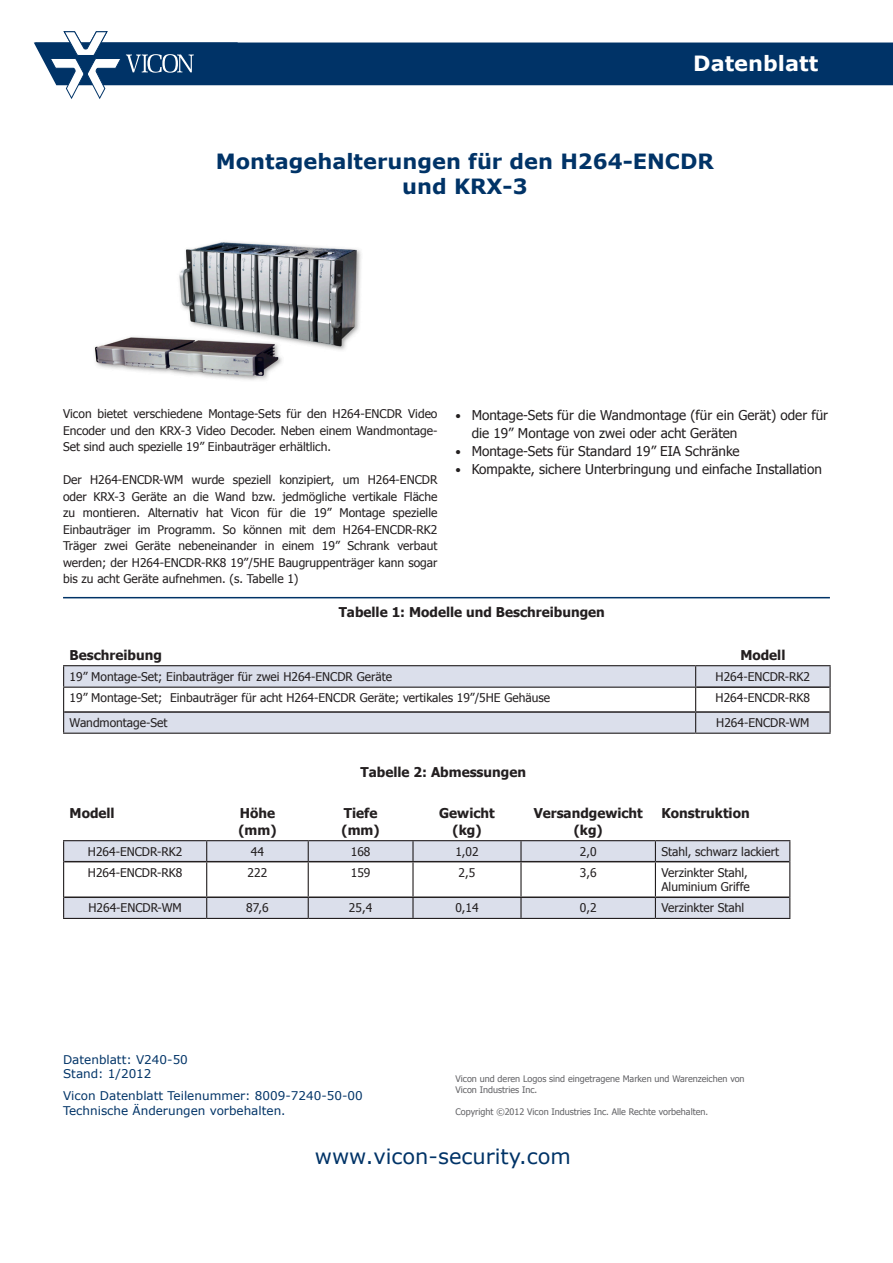
<style>
.page{position:relative;width:893px;height:1263px;background:#fff}
.page>*{position:absolute;margin:0;border:0;box-sizing:border-box;transform-origin:0 0}
.Product_Description{font:700 21px "Verdana";color:#003367}
.t1{font:21px "Verdana";color:#003367}
.t2{font:700 21px "Verdana";color:#fff}
.t3{font:13.5px/18px "Tahoma";color:#231f20}
.Table_Heading_Left{font:700 13.5px/16.2px "Tahoma";color:#231f20}
.Table_Heading_Center{font:700 13.5px "Tahoma";color:#231f20}
.Body_Text{font:12px/16.5px "Tahoma";color:#231f20;text-align:justify}
.Table_Data_Centered{font:12px/14.4px "Tahoma";color:#231f20}
.Table_Data_Left{font:12px "Tahoma";color:#231f20}
.Vicon_Part_Number-_e{font:12px "Verdana";color:#003367}
.Trademark{font:9px "Tahoma";color:#636366}
.s1{font-size:12px}
</style>
<div class="page">
<svg style="left:34px;top:31px;width:859px;height:68px"></svg>
<hr style="left:63px;top:597px;width:767px;height:1px;background:#003367">
<svg style="left:64px;top:666px;width:765px;height:67px;fill:#dbdfeb"></svg>
<hr style="left:829px;top:687px;width:2px;height:25px;background:#231f20">
<hr style="left:829px;top:712px;width:2px;height:21px;background:#231f20">
<hr style="left:63px;top:733px;width:633px;height:1px;background:#231f20">
<hr style="left:696px;top:733px;width:135px;height:1px;background:#231f20">
<hr style="left:64px;top:711px;width:632px;height:2px;background:#231f20">
<hr style="left:696px;top:711px;width:133px;height:2px;background:#231f20">
<hr style="left:63px;top:665px;width:633px;height:1px;background:#231f20">
<hr style="left:696px;top:665px;width:135px;height:1px;background:#231f20">
<svg style="left:63px;top:666px;width:1px;height:67px"></svg>
<svg style="left:695px;top:666px;width:1px;height:67px"></svg>
<hr style="left:829px;top:666px;width:2px;height:21px;background:#231f20">
<hr style="left:63px;top:687px;width:633px;height:1px;background:#231f20">
<hr style="left:696px;top:686px;width:133px;height:2px;background:#231f20">
<svg style="left:64px;top:841px;width:725px;height:77px;fill:#dbdfeb"></svg>
<hr style="left:63px;top:862px;width:1px;height:35px;background:#231f20">
<hr style="left:206px;top:862px;width:1px;height:34px;background:#231f20">
<hr style="left:308px;top:862px;width:1px;height:34px;background:#231f20">
<hr style="left:412px;top:862px;width:2px;height:34px;background:#231f20">
<hr style="left:520px;top:862px;width:2px;height:34px;background:#231f20">
<hr style="left:655px;top:862px;width:1px;height:34px;background:#231f20">
<hr style="left:789px;top:862px;width:1px;height:35px;background:#231f20">
<svg style="left:63px;top:897px;width:1px;height:21px"></svg>
<svg style="left:206px;top:898px;width:1px;height:20px"></svg>
<svg style="left:308px;top:898px;width:1px;height:20px"></svg>
<hr style="left:412px;top:898px;width:2px;height:20px;background:#231f20">
<hr style="left:520px;top:898px;width:2px;height:20px;background:#231f20">
<svg style="left:655px;top:898px;width:1px;height:20px"></svg>
<svg style="left:789px;top:897px;width:1px;height:21px"></svg>
<hr style="left:63px;top:918px;width:144px;height:1px;background:#231f20">
<hr style="left:207px;top:918px;width:101px;height:1px;background:#231f20">
<hr style="left:308px;top:918px;width:105px;height:1px;background:#231f20">
<hr style="left:413px;top:918px;width:108px;height:1px;background:#231f20">
<hr style="left:521px;top:918px;width:134px;height:1px;background:#231f20">
<hr style="left:655px;top:918px;width:135px;height:1px;background:#231f20">
<hr style="left:64px;top:896px;width:143px;height:2px;background:#231f20">
<hr style="left:207px;top:896px;width:101px;height:2px;background:#231f20">
<hr style="left:308px;top:896px;width:105px;height:2px;background:#231f20">
<hr style="left:413px;top:896px;width:108px;height:2px;background:#231f20">
<hr style="left:521px;top:896px;width:134px;height:2px;background:#231f20">
<hr style="left:655px;top:896px;width:134px;height:2px;background:#231f20">
<hr style="left:63px;top:840px;width:144px;height:1px;background:#231f20">
<hr style="left:207px;top:840px;width:101px;height:1px;background:#231f20">
<hr style="left:308px;top:840px;width:105px;height:1px;background:#231f20">
<hr style="left:413px;top:840px;width:108px;height:1px;background:#231f20">
<hr style="left:521px;top:840px;width:134px;height:1px;background:#231f20">
<hr style="left:655px;top:840px;width:135px;height:1px;background:#231f20">
<svg style="left:63px;top:841px;width:1px;height:21px"></svg>
<svg style="left:206px;top:841px;width:1px;height:20px"></svg>
<svg style="left:308px;top:841px;width:1px;height:20px"></svg>
<hr style="left:412px;top:841px;width:2px;height:20px;background:#231f20">
<hr style="left:520px;top:841px;width:2px;height:20px;background:#231f20">
<svg style="left:655px;top:841px;width:1px;height:20px"></svg>
<svg style="left:789px;top:841px;width:1px;height:21px"></svg>
<hr style="left:64px;top:861px;width:143px;height:1px;background:#231f20">
<hr style="left:207px;top:861px;width:101px;height:1px;background:#231f20">
<hr style="left:308px;top:861px;width:105px;height:1px;background:#231f20">
<hr style="left:413px;top:861px;width:108px;height:1px;background:#231f20">
<hr style="left:521px;top:861px;width:134px;height:1px;background:#231f20">
<hr style="left:655px;top:861px;width:134px;height:1px;background:#231f20">
<img style="left:94px;top:242px;width:267px;height:138px">
<h1 class="t2" style="left:693px;top:49px;width:126px">Datenblatt</h1>
<p class="Product_Description" style="left:216px;top:147px;width:500px">Montagehalterungen für den H264-ENCDR</p>
<p class="Product_Description" style="left:402px;top:172px;width:127px">und KRX-3</p>
<p class="Body_Text" style="left:63px;top:405px;width:376px">Vicon bietet verschiedene Montage-Sets für den H264-ENCDR Video Encoder und den KRX-3 Video Decoder. Neben einem Wandmontage-Set sind auch spezielle 19” Einbauträger erhältlich.</p>
<p class="Body_Text" style="left:63px;top:471px;width:376px">Der H264-ENCDR-WM wurde speziell konzipiert, um H264-ENCDR oder KRX-3 Geräte an die Wand bzw. jedmögliche vertikale Fläche zu montieren. Alternativ hat Vicon für die 19” Montage spezielle Einbauträger im Programm. So können mit dem H264-ENCDR-RK2<br>Träger zwei Geräte nebeneinander in einem 19” Schrank verbaut werden; der H264-ENCDR-RK8 19”/5HE Baugruppenträger kann sogar bis zu acht Geräte aufnehmen. (s. Tabelle 1)</p>
<p class="t3" style="left:472px;top:406px;width:358px;text-indent:-16px"><span class="s1">•</span> Montage-Sets für die Wandmontage (für ein Gerät) oder für die 19” Montage von zwei oder acht Geräten</p>
<p class="t3" style="left:455px;top:442px;width:286px"><span class="s1">•</span> Montage-Sets für Standard 19” EIA Schränke</p>
<p class="t3" style="left:455px;top:460px;width:368px"><span class="s1">•</span> Kompakte, sichere Unterbringung und einfache Installation</p>
<p class="Table_Heading_Center" style="left:339px;top:602px;width:268px">Tabelle 1: Modelle und Beschreibungen</p>
<p class="Table_Heading_Left" style="left:70px;top:646px;width:94px">Beschreibung</p>
<p class="Table_Heading_Left" style="left:740px;top:646px;width:47px">Modell</p>
<p class="Table_Data_Left" style="left:70px;top:668px;width:324px">19” Montage-Set; Einbauträger für zwei H264-ENCDR Geräte</p>
<p class="Table_Data_Centered" style="left:716px;top:669px;width:96px">H264-ENCDR-RK2</p>
<p class="Table_Data_Left" style="left:70px;top:690px;width:482px">19” Montage-Set; Einbauträger für acht H264-ENCDR Geräte; vertikales 19”/5HE Gehäuse</p>
<p class="Table_Data_Centered" style="left:716px;top:690px;width:96px">H264-ENCDR-RK8</p>
<p class="Table_Data_Left" style="left:70px;top:715px;width:99px">Wandmontage-Set</p>
<p class="Table_Data_Centered" style="left:716px;top:715px;width:95px">H264-ENCDR-WM</p>
<p class="Table_Heading_Center" style="left:360px;top:762px;width:167px">Tabelle 2: Abmessungen</p>
<p class="Table_Heading_Left" style="left:70px;top:805px;width:47px">Modell</p>
<p class="Table_Heading_Left" style="left:238px;top:805px;width:40px">Höhe (mm)</p>
<p class="Table_Heading_Left" style="left:342px;top:805px;width:40px">Tiefe (mm)</p>
<p class="Table_Heading_Left" style="left:439px;top:805px;width:57px;text-align:center">Gewicht (kg)</p>
<p class="Table_Heading_Left" style="left:534px;top:805px;width:111px;text-align:center">Versandgewicht (kg)</p>
<p class="Table_Heading_Left" style="left:661px;top:805px;width:90px">Konstruktion</p>
<p class="Table_Data_Centered" style="left:88px;top:843px;width:96px">H264-ENCDR-RK2</p>
<p class="Table_Data_Centered" style="left:251px;top:843px;width:15px">44</p>
<p class="Table_Data_Centered" style="left:351px;top:843px;width:21px">168</p>
<p class="Table_Data_Centered" style="left:455px;top:843px;width:25px">1,02</p>
<p class="Table_Data_Centered" style="left:580px;top:843px;width:18px">2,0</p>
<p class="Table_Data_Centered" style="left:661px;top:843px;width:119px">Stahl, schwarz lackiert</p>
<p class="Table_Data_Centered" style="left:88px;top:865px;width:96px">H264-ENCDR-RK8</p>
<p class="Table_Data_Centered" style="left:248px;top:865px;width:21px">222</p>
<p class="Table_Data_Centered" style="left:351px;top:865px;width:21px">159</p>
<p class="Table_Data_Centered" style="left:459px;top:865px;width:18px">2,5</p>
<p class="Table_Data_Centered" style="left:580px;top:865px;width:18px">3,6</p>
<p class="Table_Data_Centered" style="left:661px;top:865px;width:90px">Verzinkter Stahl,<br>Aluminium Griffe</p>
<p class="Table_Data_Centered" style="left:89px;top:900px;width:95px">H264-ENCDR-WM</p>
<p class="Table_Data_Centered" style="left:246px;top:900px;width:24px">87,6</p>
<p class="Table_Data_Centered" style="left:349px;top:900px;width:25px">25,4</p>
<p class="Table_Data_Centered" style="left:455px;top:900px;width:25px">0,14</p>
<p class="Table_Data_Centered" style="left:580px;top:900px;width:18px">0,2</p>
<p class="Table_Data_Centered" style="left:661px;top:900px;width:84px">Verzinkter Stahl</p>
<p class="Vicon_Part_Number-_e" style="left:63px;top:1051px;width:126px">Datenblatt: V240-50</p>
<p class="Vicon_Part_Number-_e" style="left:63px;top:1066px;width:90px">Stand: 1/2012</p>
<p class="Vicon_Part_Number-_e" style="left:63px;top:1087px;width:301px">Vicon Datenblatt Teilenummer: 8009-7240-50-00</p>
<p class="Vicon_Part_Number-_e" style="left:63px;top:1102px;width:224px">Technische Änderungen vorbehalten.</p>
<p class="Trademark" style="left:455px;top:1073px;width:291px">Vicon und deren Logos sind eingetragene Marken und Warenzeichen von</p>
<p class="Trademark" style="left:455px;top:1084px;width:83px">Vicon Industries Inc.</p>
<p class="Trademark" style="left:455px;top:1105px;width:254px">Copyright ©2012 Vicon Industries Inc. Alle Rechte vorbehalten.</p>
<h1 class="t1" style="left:315px;top:1142px;width:258px">www.vicon-security.com</h1>
</div>
